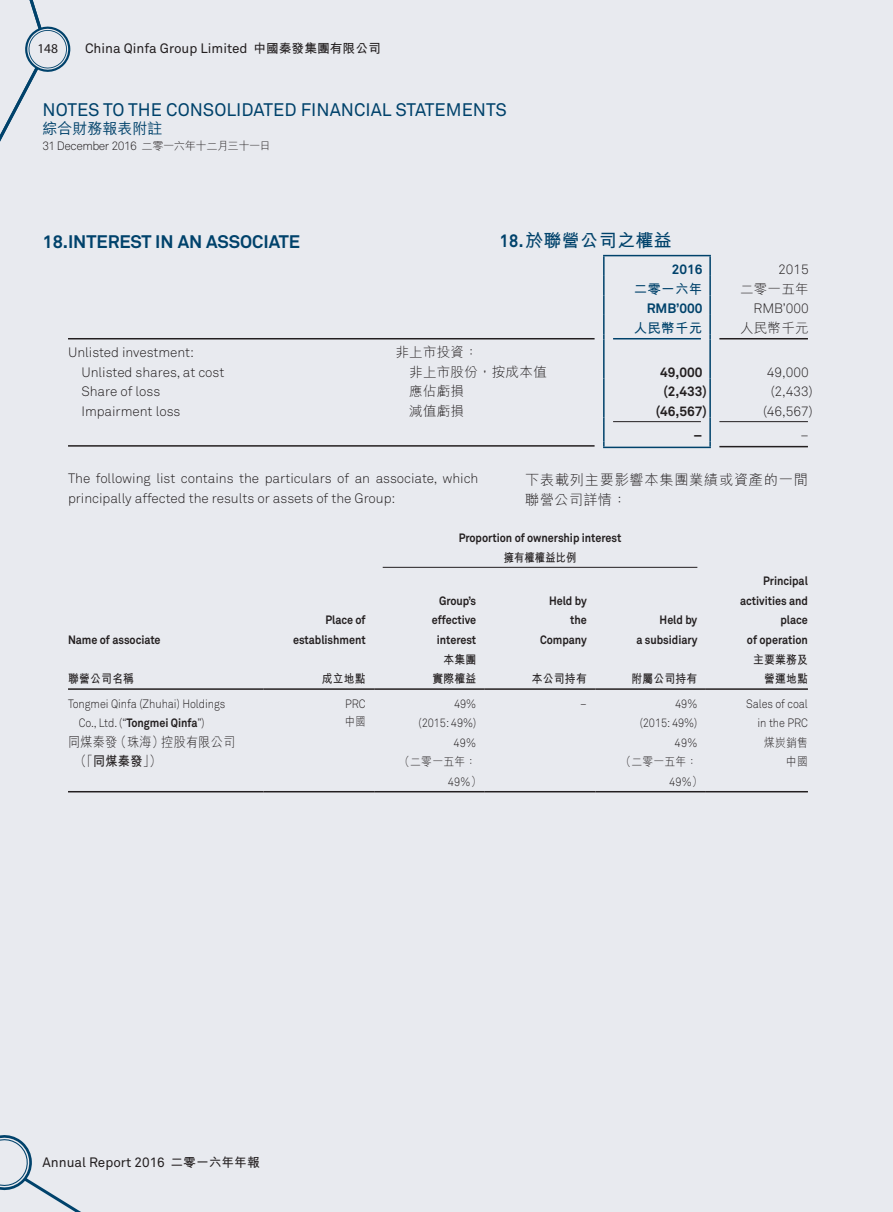
<style>
.page{position:relative;width:893px;height:1212px;background:#e8eaef}
.page>*{position:absolute;margin:0;border:0;box-sizing:border-box;transform-origin:0 0}
.t1{font:18px "Akkurat Pro";color:#00426b}
.t2{font:700 18px "Akkurat Pro";color:#00426b}
.t3{font:700 18px "M Hei HK";letter-spacing:.02em;color:#00426b}
.t4{font:500 15px "M Hei HK";color:#00426b}
.t5{font:300 14.25px/19.5px "M Hei HK";letter-spacing:.045em;color:#231f20}
.t6{font:13.5px/19.5px "Akkurat Light Pro";letter-spacing:-.005em;color:#231f20}
.t7{font:13.5px "Akkurat Pro";color:#231f20}
.t8{font:300 13.5px "M Hei HK";letter-spacing:.02em;color:#231f20}
.t9{font:700 13.5px "Akkurat Pro";letter-spacing:-.005em;color:#231f20}
.t10{font:300 13.5px/19.5px "M Hei HK";letter-spacing:.02em;color:#231f20;scale:.9 1}
.t11{font:700 13.5px "Akkurat Pro";letter-spacing:-.005em;color:#00426b}
.t12{font:700 13.5px "M Hei HK";letter-spacing:.02em;color:#00426b}
.t13{font:13.5px "Myriad Pro";color:#231f20}
.t14{font:700 12px/19.5px "Akkurat Pro";letter-spacing:-.005em;color:#231f20;text-align:right;scale:.9 1}
.t15{font:12px/19.5px "Akkurat Light Pro";letter-spacing:-.005em;color:#231f20;text-align:right;scale:.9 1}
.t16{font:700 12px/19.5px "M Hei HK";letter-spacing:.02em;color:#231f20;text-align:right;scale:.9 1}
.t17{font:12px "Akkurat Light Pro";letter-spacing:-.04em;color:#231f20}
.t18{font:300 12px/19.5px "M Hei HK";letter-spacing:.02em;color:#231f20;text-align:right;scale:.9 1}
.t19{font:700 12px "M Hei HK";letter-spacing:.02em;color:#231f20;scale:.85 1}
.t20{font:300 12px "M Hei HK";letter-spacing:.02em;color:#231f20;scale:.85 1}
.s1{font-family:"M Hei HK";font-weight:700;font-size:12.75px}
.s2{font-family:"M Hei HK";font-weight:300;font-size:11.25px}
.s3{font-family:"Akkurat Pro"}
.s4{font-family:"Akkurat Pro";font-weight:700}
.s5{font-weight:700}
.s6{font-family:"M Hei HK";font-weight:300}
</style>
<div class="page">
<svg style="left:0;top:0;width:71px;height:340px"></svg>
<svg style="left:0;top:1135px;width:81px;height:77px"></svg>
<hr style="left:603px;top:255px;width:108px;height:1px;background:#00426b">
<hr style="left:603px;top:256px;width:2px;height:20px;background:#00426b">
<hr style="left:709px;top:256px;width:2px;height:20px;background:#00426b">
<svg style="left:603px;top:276px;width:2px;height:19px"></svg>
<svg style="left:709px;top:276px;width:2px;height:19px"></svg>
<hr style="left:603px;top:295px;width:2px;height:20px;background:#00426b">
<hr style="left:709px;top:295px;width:2px;height:20px;background:#00426b">
<svg style="left:603px;top:315px;width:2px;height:24px"></svg>
<svg style="left:709px;top:315px;width:2px;height:24px"></svg>
<hr style="left:603px;top:339px;width:2px;height:20px;background:#00426b">
<hr style="left:709px;top:339px;width:2px;height:20px;background:#00426b">
<svg style="left:603px;top:359px;width:2px;height:19px"></svg>
<svg style="left:709px;top:359px;width:2px;height:19px"></svg>
<hr style="left:603px;top:378px;width:2px;height:20px;background:#00426b">
<hr style="left:709px;top:378px;width:2px;height:20px;background:#00426b">
<hr style="left:603px;top:447px;width:108px;height:1px;background:#00426b">
<svg style="left:603px;top:398px;width:2px;height:49px"></svg>
<svg style="left:709px;top:398px;width:2px;height:49px"></svg>
<hr style="left:68px;top:338px;width:527px;height:1px;background:#231f20">
<hr style="left:613px;top:338px;width:88px;height:1px;background:#00426b">
<hr style="left:719px;top:338px;width:89px;height:1px;background:#231f20">
<hr style="left:613px;top:421px;width:88px;height:1px;background:#231f20">
<hr style="left:719px;top:421px;width:89px;height:1px;background:#231f20">
<hr style="left:68px;top:445px;width:527px;height:2px;background:#231f20">
<hr style="left:719px;top:446px;width:89px;height:1px;background:#231f20">
<hr style="left:383px;top:567px;width:314px;height:1px;background:#231f20">
<hr style="left:68px;top:688px;width:196px;height:2px;background:#231f20">
<hr style="left:264px;top:688px;width:110px;height:2px;background:#231f20">
<hr style="left:374px;top:688px;width:111px;height:2px;background:#231f20">
<hr style="left:485px;top:688px;width:110px;height:2px;background:#231f20">
<hr style="left:595px;top:688px;width:111px;height:2px;background:#231f20">
<hr style="left:706px;top:688px;width:102px;height:2px;background:#231f20">
<hr style="left:68px;top:791px;width:196px;height:1px;background:#231f20">
<hr style="left:264px;top:791px;width:110px;height:1px;background:#231f20">
<hr style="left:374px;top:791px;width:111px;height:1px;background:#231f20">
<hr style="left:485px;top:791px;width:110px;height:1px;background:#231f20">
<hr style="left:595px;top:791px;width:111px;height:1px;background:#231f20">
<hr style="left:706px;top:791px;width:102px;height:1px;background:#231f20">
<p class="t13" style="left:37px;top:40px;width:22px">148</p>
<p class="t7" style="left:85px;top:40px;width:297px">CHINA QINFA GROUP LIMITED <span class="s1">中國秦發集團有限公司</span></p>
<h1 class="t1" style="left:43px;top:99px;width:287px">NOTES TO THE CON SOLIDATED FINANC</h1>
<h1 class="t1" style="left:365px;top:99px;width:143px">IAL STATEMENTS</h1>
<p class="t4" style="left:43px;top:117px;width:121px">綜合財務報表附註</p>
<p class="t17" style="left:42px;top:139px;width:230px">31 December 2016 <span class="s2">二零一六年十二月三十一日</span></p>
<h1 class="t2" style="left:43px;top:230px;width:43px">18.Interest</h1>
<h1 class="t2" style="left:155px;top:230px;width:63px">inanassociate</h1>
<h1 class="t3" style="left:500px;top:227px;width:174px"><span class="s3">18.</span>於聯營公司之權益</h1>
<p class="t11" style="left:672px;top:261px;width:32px">2016</p>
<p class="t6" style="left:778px;top:260px;width:32px">2015</p>
<p class="t12" style="left:634px;top:279px;width:70px">二零一六年</p>
<p class="t8" style="left:740px;top:279px;width:70px">二零一五年</p>
<p class="t11" style="left:647px;top:300px;width:57px">RM B’000</p>
<p class="t6" style="left:754px;top:299px;width:57px">RM B’000</p>
<p class="t12" style="left:634px;top:318px;width:70px">人民幣千元</p>
<p class="t8" style="left:740px;top:318px;width:70px">人民幣千元</p>
<p class="t6" style="left:68px;top:343px;width:128px">U nlisted investment:</p>
<p class="t8" style="left:395px;top:343px;width:84px">非上市投資：</p>
<p class="t6" style="left:68px;top:362px;width:158px">U nlisted shares, at cost</p>
<p class="t8" style="left:409px;top:362px;width:139px">非上市股份，按成本值</p>
<p class="t9" style="left:660px;top:363px;width:44px">49,000</p>
<p class="t6" style="left:767px;top:362px;width:43px">49,000</p>
<p class="t6" style="left:68px;top:382px;width:94px">S hare of loss</p>
<p class="t8" style="left:409px;top:382px;width:56px">應佔虧損</p>
<p class="t9" style="left:663px;top:383px;width:45px">(2,433)</p>
<p class="t6" style="left:771px;top:382px;width:43px">(2,433)</p>
<p class="t6" style="left:81px;top:401px;width:101px">Impairment loss</p>
<p class="t8" style="left:409px;top:401px;width:56px">減值虧損</p>
<p class="t9" style="left:656px;top:402px;width:52px">(46,567)</p>
<p class="t6" style="left:763px;top:401px;width:51px">(46,567)</p>
<p class="t9" style="left:693px;top:426px;width:10px">–</p>
<p class="t6" style="left:800px;top:425px;width:10px">–</p>
<p class="t6" style="left:68px;top:469px;width:412px">The following list contains the particulars of an associate, which principally affected the results or assets of the Group:</p>
<p class="t14" style="left:459px;top:528px;width:182px">Proportion of ownership interest</p>
<p class="t19" style="left:504px;top:548px;width:87px">擁有權權益比例</p>
<p class="t5" style="left:525px;top:470px;width:284px">下表載列主要影響本集團業績或資產的一間聯營公司詳情：</p>
<p class="t14" style="left:68px;top:630px;width:104px">Name of associate</p>
<p class="t14" style="left:293px;top:611px;width:82px">Place of establishment</p>
<p class="t14" style="left:432px;top:591px;width:51px;text-align:center">Group’s effective interest</p>
<p class="t14" style="left:540px;top:591px;width:54px">Held by the<br>Company</p>
<p class="t14" style="left:636px;top:611px;width:69px">Held by<br>a subsidiary</p>
<p class="t14" style="left:740px;top:572px;width:77px">Principal activities and place<br>of operation</p>
<p class="t16" style="left:68px;top:668px;width:75px">聯營公司名稱</p>
<p class="t16" style="left:322px;top:668px;width:50px">成立地點</p>
<p class="t16" style="left:432px;top:649px;width:50px">本集團實際權益</p>
<p class="t16" style="left:532px;top:668px;width:63px">本公司持有</p>
<p class="t16" style="left:631px;top:668px;width:75px">附屬公司持有</p>
<p class="t16" style="left:753px;top:649px;width:63px">主要業務及營運地點</p>
<p class="t15" style="left:79px;top:694px;width:164px;text-align:left;text-indent:-11px">Tongmei Qinfa (Zhuhai) Holdings<br>Co., Ltd. (“<span class="s4">Tongmei Qinfa</span>”)</p>
<p class="t10" style="left:74px;top:731px;width:180px;text-indent:-6px">同煤秦發（珠海）控股有限公司（「<span class="s5">同煤秦發</span>」）</p>
<p class="t15" style="left:345px;top:694px;width:24px">PR C</p>
<p class="t20" style="left:345px;top:713px;width:26px">中國</p>
<p class="t15" style="left:419px;top:694px;width:66px">49%<br>(2015: 49%)<br>49%</p>
<p class="t18" style="left:399px;top:751px;width:87px">（二零一五年：</p>
<p class="t15" style="left:448px;top:772px;width:39px">49%<span class="s6">）</span></p>
<p class="t15" style="left:580px;top:694px;width:9px">–</p>
<p class="t15" style="left:640px;top:694px;width:66px">49%<br>(2015: 49%)<br>49%</p>
<p class="t18" style="left:620px;top:752px;width:87px">（二零一五年：</p>
<p class="t15" style="left:669px;top:772px;width:39px">49%<span class="s6">）</span></p>
<p class="t15" style="left:746px;top:694px;width:70px">Sales of coal in the PRC</p>
<p class="t18" style="left:764px;top:732px;width:50px">煤炭銷售中國</p>
<p class="t7" style="left:43px;top:1154px;width:219px">ANNUAL REPORT 2016 <span class="s1">二零一六年年報</span></p>
</div>
